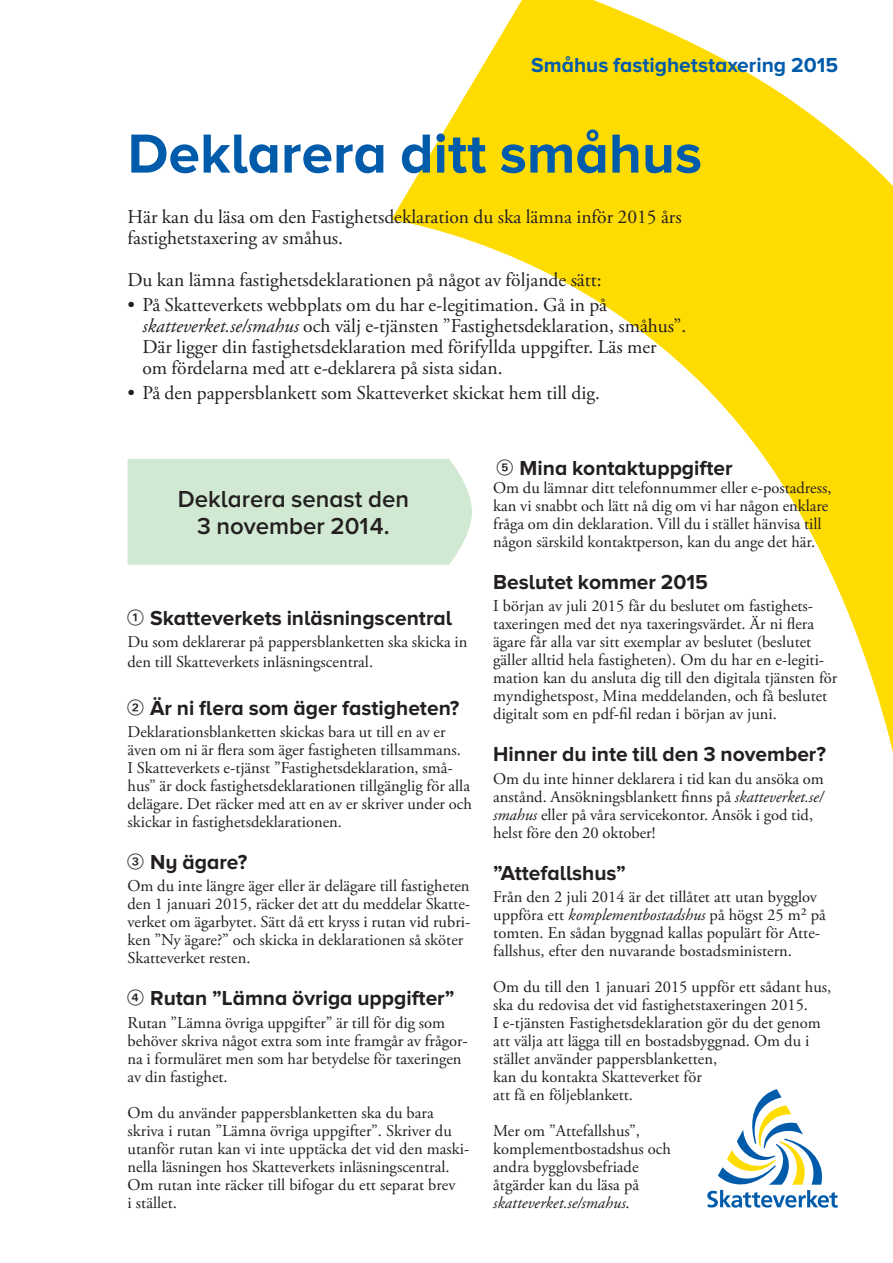
<style>
.page{position:relative;width:893px;height:1263px;background:#fff}
.page>*{position:absolute;margin:0;border:0;box-sizing:border-box;transform-origin:0 0}
.Undrrubr{font:700 57px "Proxima Nova";color:#015bab}
.Brödtext{font:600 24px/27px "Proxima Nova";color:#231f20;text-align:center}
.Underrubrik_1{font:700 21px "Proxima Nova";color:#231f20}
.Underrubrik_1-2{font:700 21px "Proxima Nova";color:#015bab}
.Brödtext-2{font:700 21px "Proxima Nova";color:#231f20}
.Brödtext-3{font:19.5px/21px "Adobe Garamond Pro";color:#231f20}
.Brödtext-4{font:16.5px/18px "Adobe Garamond Pro";color:#231f20}
.s1{font-style:italic}
.s2{font-family:"Numerics P01";font-weight:400}
</style>
<div class="page">
<svg style="left:391px;top:0;width:502px;height:752px"></svg>
<svg style="left:707px;top:1089px;width:131px;height:119px"></svg>
<div style="left:128px;top:459px;width:344px;height:106px;background:#d1e9d3"></div>
<p class="Underrubrik_1-2" style="left:531px;top:55px;width:308px">Småhus fastighetstaxering 2015</p>
<p class="Undrrubr" style="left:128px;top:128px;width:576px">Deklarera ditt småhus</p>
<p class="Brödtext-3" style="left:128px;top:206px;width:556px">Här kan du läsa om den Fastighetsdeklaration du ska lämna inför 2015 års fastighetstaxering av småhus.</p>
<p class="Brödtext-3" style="left:128px;top:269px;width:476px">Du kan lämna fastighetsdeklarationen på något av följande sätt:</p>
<p class="Brödtext-3" style="left:142px;top:295px;width:545px;text-indent:-15px">• På Skatteverkets webbplats om du har e-legitimation. Gå in på <span class="s1">skatteverket.se/smahus</span> och välj e-tjänsten ”Fastighetsdeklaration, småhus”.<br>Där ligger din fastighetsdeklaration med förifyllda uppgifter. Läs mer om fördelarna med att e-deklarera på sista sidan.</p>
<p class="Brödtext-3" style="left:128px;top:383px;width:474px">• På den pappersblankett som Skatteverket skickat hem till dig.</p>
<p class="Brödtext" style="left:178px;top:486px;width:233px">Deklarera senast den<br>3 november 2014.</p>
<p class="Underrubrik_1" style="left:128px;top:608px;width:326px"><span class="s2">!</span> Skatteverkets inläsningscentral</p>
<p class="Brödtext-4" style="left:128px;top:632px;width:341px;line-height:19.8px">Du som deklarerar på pappersblanketten ska skicka in den till Skatteverkets inläsningscentral.</p>
<p class="Underrubrik_1" style="left:128px;top:698px;width:333px"><span class="s2">@</span> Är ni flera som äger fastigheten?</p>
<p class="Brödtext-4" style="left:128px;top:723px;width:346px">Deklarationsblanketten skickas bara ut till en av er även om ni är flera som äger fastigheten tillsammans.<br>I Skatteverkets e-tjänst ”Fastighetsdeklaration, små&shy;hus” är dock fastighetsdeklarationen tillgänglig för alla delägare. Det räcker med att en av er skriver under och skickar in fastighetsdeklarationen.</p>
<p class="Underrubrik_1" style="left:128px;top:852px;width:121px"><span class="s2">#</span> Ny ägare?</p>
<p class="Brödtext-4" style="left:128px;top:878px;width:344px">Om du inte längre äger eller är delägare till fastigheten den 1 januari 2015, räcker det att du meddelar Skatte&shy;verket om ägarbytet. Sätt då ett kryss i rutan vid rubri&shy;ken ”Ny ägare?” och skicka in deklarationen så sköter Skatteverket resten.</p>
<p class="Underrubrik_1" style="left:128px;top:989px;width:328px"><span class="s2">$</span> Rutan ”Lämna övriga uppgifter”</p>
<p class="Brödtext-4" style="left:128px;top:1014px;width:342px">Rutan ”Lämna övriga uppgifter” är till för dig som behöver skriva något extra som inte framgår av frågor&shy;na i formuläret men som har betydelse för taxeringen av din fastighet.</p>
<p class="Brödtext-4" style="left:128px;top:1104px;width:343px">Om du använder pappersblanketten ska du bara skriva i rutan ”Lämna övriga uppgifter”. Skriver du utanför rutan kan vi inte upptäcka det vid den maski&shy;nella läsningen hos Skatteverkets inläsningscentral.<br>Om rutan inte räcker till bifogar du ett separat brev<br>i stället.</p>
<p class="Brödtext-2" style="left:497px;top:458px;width:237px"><span class="s2">%</span> Mina kontaktuppgifter</p>
<p class="Brödtext-4" style="left:493px;top:479px;width:340px">Om du lämnar ditt telefonnummer eller e-postadress, kan vi snabbt och lätt nå dig om vi har någon enklare fråga om din deklaration. Vill du i stället hänvisa till någon särskild kontaktperson, kan du ange det här.</p>
<p class="Underrubrik_1" style="left:493px;top:572px;width:216px">Beslutet kommer 2015</p>
<p class="Brödtext-4" style="left:493px;top:598px;width:346px">I början av juli 2015 får du beslutet om fastighets&shy;taxeringen med det nya taxeringsvärdet. Är ni flera ägare får alla var sitt exemplar av beslutet (beslutet gäller alltid hela fastigheten). Om du har en e-legiti&shy;mation kan du ansluta dig till den digitala tjänsten för myndighetspost, Mina meddelanden, och få beslutet digitalt som en pdf-fil redan i början av juni.</p>
<p class="Underrubrik_1" style="left:493px;top:745px;width:334px">Hinner du inte till den 3 november?</p>
<p class="Brödtext-4" style="left:493px;top:770px;width:332px">Om du inte hinner deklarera i tid kan du ansöka om anstånd. Ansökningsblankett finns på <span class="s1">skatteverket.se/ smahus</span> eller på våra servicekontor. Ansök i god tid, helst före den 20 oktober!</p>
<p class="Underrubrik_1" style="left:493px;top:863px;width:134px">”Attefallshus”</p>
<p class="Brödtext-4" style="left:493px;top:888px;width:334px">Från den 2 juli 2014 är det tillåtet att utan bygglov uppföra ett <span class="s1">komplementbostadshus</span> på högst 25 m² på tomten. En sådan byggnad kallas populärt för Atte&shy;fallshus, efter den nuvarande bostadsministern.</p>
<p class="Brödtext-4" style="left:493px;top:978px;width:340px">Om du till den 1 januari 2015 uppför ett sådant hus, ska du redovisa det vid fastighetstaxeringen 2015.<br>I e-tjänsten Fastighetsdeklaration gör du det genom att välja att lägga till en bostadsbyggnad. Om du i stället använder pappersblanketten,<br>kan du kontakta Skatteverket för<br>att få en följeblankett.</p>
<p class="Brödtext-4" style="left:493px;top:1122px;width:179px">Mer om ”Attefallshus”, komplementbostadshus och andra bygglovsbefriade åtgärder kan du läsa på <span class="s1">skatteverket.se/smahus</span>.</p>
</div>
